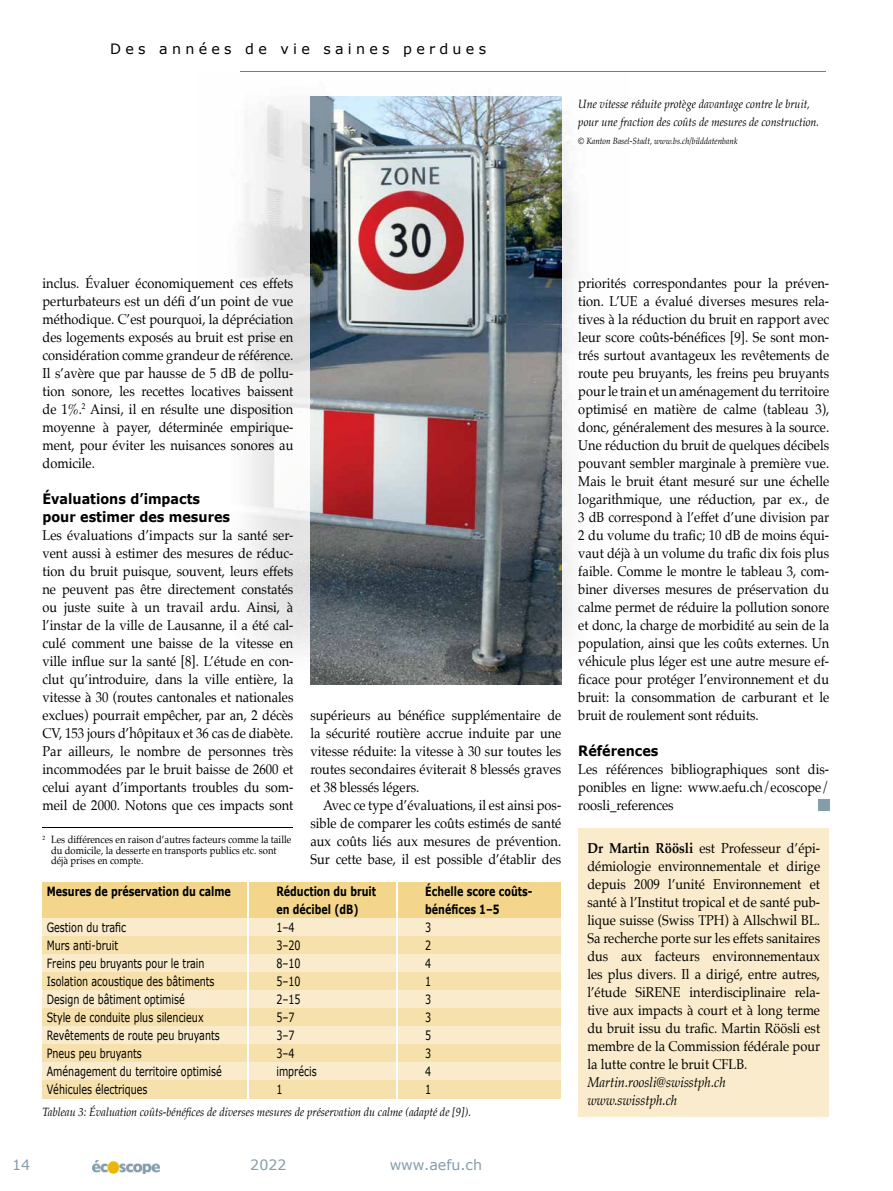
<style>
.page{position:relative;width:893px;height:1191px;background:#fff}
.page>*{position:absolute;margin:0;border:0;box-sizing:border-box;transform-origin:0 0}
.t1{font:14.25px/18px "Palatino";color:#000;text-align:justify;scale:.9 1}
.t2{font:700 14.25px/18px "Verdana";color:#000;scale:.9 1}
.t3{font:italic 14.25px/18px "Palatino";color:#000;scale:.9 1}
.t4{font:14.25px "Verdana";letter-spacing:.3em;color:#000}
.t5{font:14.25px "Verdana";color:#849daa}
.t6{font:12.75px "Verdana";color:#000;scale:.75 1}
.t7{font:700 12.75px "Verdana";color:#000;scale:.75 1}
.t8{font:italic 12px/18px "Palatino";color:#000;scale:.9 1}
.t9{font:10.5px/10.5px "Palatino";color:#000;scale:.9 1}
.t10{font:italic 9px "Palatino";color:#000;scale:.9 1}
.s1{font-weight:700}
</style>
<div class="page">
<img style="left:92px;top:1160px;width:67px;height:13px">
<img style="left:242px;top:96px;width:333px;height:588px">
<hr style="left:240px;top:71px;width:586px;height:1px;background:#727d84">
<div style="left:578px;top:828px;width:251px;height:288px;background:#f9ebcb"></div>
<hr style="left:43px;top:827px;width:250px;height:1px;background:#000">
<div style="left:43px;top:882px;width:518px;height:36px;background:#f3d68b"></div>
<svg style="left:43px;top:918px;width:518px;height:180px"></svg>
<hr style="left:248px;top:882px;width:1px;height:216px;background:#fff">
<hr style="left:396px;top:882px;width:2px;height:216px;background:#fff">
<img style="left:310px;top:97px;width:251px;height:587px">
<div style="left:818px;top:799px;width:11px;height:11px;background:#849daa"></div>
<p class="t4" style="left:110px;top:40px;width:377px">Des années de vie saines perdues</p>
<p class="t8" style="left:578px;top:95px;width:269px">Une vitesse réduite protège davantage contre le bruit, pour une fraction des coûts de mesures de construction.</p>
<p class="t10" style="left:578px;top:133px;width:179px">© Kanton Basel-Stadt, www.bs.ch/bilddatenbank</p>
<p class="t1" style="left:43px;top:274px;width:280px">inclus. Évaluer économiquement ces effets perturbateurs est un défi d’un point de vue méthodique. C’est pourquoi, la dépréciation des logements exposés au bruit est prise en considération comme grandeur de référence.<br>Il s’avère que par hausse de 5 dB de pollu&shy;tion sonore, les recettes locatives baissent de 1%.<sup>2</sup> Ainsi, il en résulte une disposition moyenne à payer, déterminée empirique&shy;ment, pour éviter les nuisances sonores au domicile.</p>
<p class="t2" style="left:43px;top:490px;width:210px">Évaluations d’impacts pour estimer des mesures</p>
<p class="t1" style="left:43px;top:526px;width:280px">Les évaluations d’impacts sur la santé ser&shy;vent aussi à estimer des mesures de réduc&shy;tion du bruit puisque, souvent, leurs effets ne peuvent pas être directement constatés ou juste suite à un travail ardu. Ainsi, à l’instar de la ville de Lausanne, il a été cal&shy;culé comment une baisse de la vitesse en ville influe sur la santé [8]. L’étude en con&shy;clut qu’introduire, dans la ville entière, la vitesse à 30 (routes cantonales et nationales exclues) pourrait empêcher, par an, 2 décès CV, 153 jours d’hôpitaux et 36 cas de diabète.<br>Par ailleurs, le nombre de personnes très incommodées par le bruit baisse de 2600 et celui ayant d’importants troubles du som&shy;meil de 2000. Notons que ces impacts sont</p>
<p class="t1" style="left:310px;top:706px;width:280px">supérieurs au bénéfice supplémentaire de la sécurité routière accrue induite par une vitesse réduite: la vitesse à 30 sur toutes les routes secondaires éviterait 8 blessés graves et 38 blessés légers.</p>
<p class="t1" style="left:310px;top:796px;width:280px;text-indent:13px">Avec ce type d’évaluations, il est ainsi pos&shy;sible de comparer les coûts estimés de santé aux coûts liés aux mesures de prévention.<br>Sur cette base, il est possible d’établir des</p>
<p class="t9" style="left:51px;top:834px;width:269px;text-indent:-9px"><sup>2</sup> Les différences en raison d’autres facteurs comme la taille du domicile, la desserte en transports publics etc. sont déjà prises en compte.</p>
<p class="t7" style="left:47px;top:882px;width:247px">Mesures de préservation du calme</p>
<p class="t7" style="left:276px;top:882px;width:135px">Réduction du bruit</p>
<p class="t7" style="left:425px;top:882px;width:145px">Échelle score coûts-</p>
<p class="t7" style="left:276px;top:900px;width:111px">en décibel (dB)</p>
<p class="t7" style="left:425px;top:900px;width:101px">bénéfices 1–5</p>
<p class="t6" style="left:47px;top:919px;width:107px">Gestion du trafic</p>
<p class="t6" style="left:276px;top:919px;width:26px">1–4</p>
<p class="t6" style="left:425px;top:919px;width:10px">3</p>
<p class="t6" style="left:47px;top:937px;width:97px">Murs anti-bruit</p>
<p class="t6" style="left:276px;top:937px;width:34px">3–20</p>
<p class="t6" style="left:425px;top:937px;width:10px">2</p>
<p class="t6" style="left:47px;top:955px;width:212px">Freins peu bruyants pour le train</p>
<p class="t6" style="left:276px;top:955px;width:34px">8–10</p>
<p class="t6" style="left:425px;top:955px;width:10px">4</p>
<p class="t6" style="left:47px;top:973px;width:225px">Isolation acoustique des bâtiments</p>
<p class="t6" style="left:276px;top:973px;width:34px">5–10</p>
<p class="t6" style="left:425px;top:973px;width:10px">1</p>
<p class="t6" style="left:47px;top:991px;width:186px">Design de bâtiment optimisé</p>
<p class="t6" style="left:276px;top:991px;width:34px">2–15</p>
<p class="t6" style="left:425px;top:991px;width:10px">3</p>
<p class="t6" style="left:47px;top:1009px;width:211px">Style de conduite plus silencieux</p>
<p class="t6" style="left:276px;top:1009px;width:26px">5–7</p>
<p class="t6" style="left:425px;top:1009px;width:10px">3</p>
<p class="t6" style="left:47px;top:1027px;width:232px">Revêtements de route peu bruyants</p>
<p class="t6" style="left:276px;top:1027px;width:26px">3–7</p>
<p class="t6" style="left:425px;top:1027px;width:10px">5</p>
<p class="t6" style="left:47px;top:1045px;width:128px">Pneus peu bruyants</p>
<p class="t6" style="left:276px;top:1045px;width:26px">3–4</p>
<p class="t6" style="left:425px;top:1045px;width:10px">3</p>
<p class="t6" style="left:47px;top:1063px;width:235px">Aménagement du territoire optimisé</p>
<p class="t6" style="left:276px;top:1063px;width:55px">imprécis</p>
<p class="t6" style="left:425px;top:1063px;width:10px">4</p>
<p class="t6" style="left:47px;top:1081px;width:136px">Véhicules électriques</p>
<p class="t6" style="left:276px;top:1081px;width:10px">1</p>
<p class="t6" style="left:425px;top:1081px;width:10px">1</p>
<p class="t8" style="left:43px;top:1103px;width:478px">Tableau 3: Évaluation coûts-bénéfices de diverses mesures de préservation du calme (adapté de [9]).</p>
<p class="t5" style="left:12px;top:1156px;width:20px">14</p>
<p class="t5" style="left:250px;top:1156px;width:38px">2022</p>
<p class="t5" style="left:390px;top:1156px;width:94px">www.aefu.ch</p>
<p class="t1" style="left:578px;top:274px;width:280px">prio rités correspondantes pour la préven&shy;tion. L’UE a évalué diverses mesures rela&shy;tives à la réduction du bruit en rapport avec leur score coûts-bénéfices [9]. Se sont mon&shy;trés surtout avantageux les revêtements de route peu bruyants, les freins peu bruyants pour le train et un aménagement du territoire optimisé en matière de calme (tableau 3), donc, généralement des mesures à la source.<br>Une réduction du bruit de quelques décibels pouvant sembler marginale à première vue.<br>Mais le bruit étant mesuré sur une échelle logarithmique, une réduction, par ex., de 3 dB correspond à l’effet d’une division par 2 du volume du trafic; 10 dB de moins équi&shy;vaut déjà à un volume du trafic dix fois plus faible. Comme le montre le tableau 3, com&shy;biner diverses mesures de préservation du calme permet de réduire la pollution sonore et donc, la charge de morbidité au sein de la population, ainsi que les coûts externes. Un véhicule plus léger est une autre mesure ef&shy;ficace pour protéger l’environnement et du bruit: la consommation de carburant et le bruit de roulement sont réduits.</p>
<p class="t2" style="left:578px;top:741px;width:91px">Références</p>
<p class="t1" style="left:578px;top:760px;width:280px">Les références bibliographiques sont dis&shy;ponibles en ligne: www.aefu.ch/ecoscope/ roosli_references</p>
<p class="t1" style="left:587px;top:839px;width:260px"><span class="s1">Dr Martin Röösli</span> est Professeur d’épi&shy;dé mio logie environnementale et dirige depuis 2009 l’unité Environnement et santé à l’Institut tropical et de santé pub&shy;lique suisse (Swiss TPH) à Allschwil BL.<br>Sa recherche porte sur les effets sanitaires dus aux facteurs environnementaux les plus divers. Il a dirigé, entre autres, l’étude SiRENE interdisciplinaire rela&shy;tive aux impacts à court et à long terme du bruit issu du trafic. Martin Röösli est membre de la Commission fédérale pour la lutte contre le bruit CFLB.</p>
<p class="t3" style="left:587px;top:1073px;width:155px">Martin.roosli@swisstph.ch www.swisstph.ch</p>
</div>
